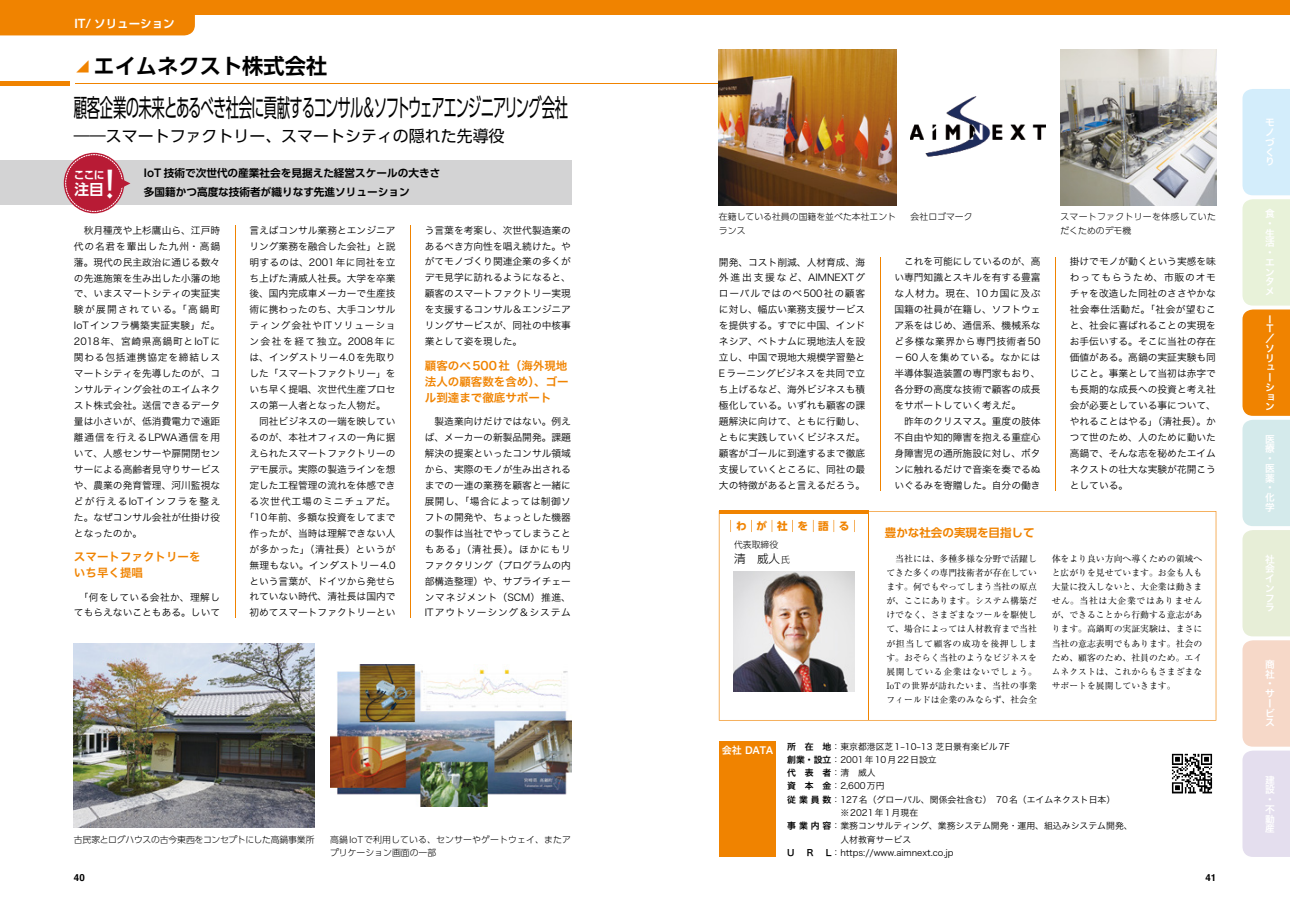
<style>
.page{position:relative;width:1290px;height:911px;background:#fff}
.page>*{position:absolute;margin:0;border:0;box-sizing:border-box;transform-origin:0 0}
.t1{font:24.75px "UD Shin Go Pr 6 N";letter-spacing:-.07em;color:#000;scale:.54 1}
.t2{font:700 21.25px "UD Shin Go Pr 6 N De";color:#000}
.t3{font:16px "UD Shin Go Pr 6 N";color:#000}
.t4{font:700 14.75px "UD Shin Go Pr 6 N De";color:#fff}
.t5{font:700 12.25px "UD Shin Go Pr 6 N De";color:#f08300}
.t6{font:11.5px/16px "Hiragino Sans Pr 6 N W6";color:#f08300}
.t7{font:700 11.5px "UD Shin Go Pr 6 N De";color:#f08300}
.t8{font:700 11.5px "UD Shin Go Pr 6 N De";color:#fff}
.t9{font:300 11.5px "UD Shin Go Pr 6 N";color:#000}
.t10{font:700 10.75px "UD Shin Go Pr 6 N De";color:#fff}
.t11{font:700 10.62px/18.6px "UD Shin Go Pr 6 N De";color:#000}
.t12{font:700 10.62px "UD Shin Go Pr 6 N";letter-spacing:.93em;color:#f08300}
.t13{font:10.12px "Hiragino UD Sans Std N W6";letter-spacing:-.04em;color:#fff}
.t14{font:9.75px/16px "Hiragino Sans Pr 6 N W3";color:#000;text-align:justify}
.t15{font:9.75px/9.8px "Hiragino Sans Pr 6 N W6";color:#fff}
.t16{font:9.75px "Hiragino Sans Pr 6 N W3";letter-spacing:.025em;color:#000}
.t17{font:9.75px "Hiragino Sans Pr 6 N W3";letter-spacing:.02em;color:#000}
.t18{font:9.75px "Hiragino Sans Pr 6 N W3";letter-spacing:.03em;color:#000}
.t19{font:9.75px "Hiragino Sans Pr 6 N W3";letter-spacing:.075em;color:#000}
.t20{font:9.75px "Hiragino Sans Pr 6 N W3";letter-spacing:.155em;color:#000}
.t21{font:9.75px "Hiragino Sans Pr 6 N W3";letter-spacing:.04em;color:#000}
.t22{font:9.75px "Hiragino Sans Pr 6 N W3";letter-spacing:.085em;color:#000}
.t23{font:700 9.75px "Helvetica";color:#000}
.t24{font:8.88px/14.1px "Ryumin Pr 6 N";color:#000;text-align:justify}
.t25{font:8.88px "Hiragino Sans Pr 6 N W3";color:#000}
.t26{font:300 8.88px/13.2px "UD Shin Go Pr 6 N";color:#000}
.t27{font:300 8.88px "UD Shin Go Pr 6 N";letter-spacing:-.03em;color:#000}
.t28{font:300 8.88px/13.2px "UD Shin Go Pr 6 N";letter-spacing:.035em;color:#000}
.t29{font:8.88px "Hiragino Sans Pr 6 N W6";color:#000}
.s1{font-family:"Takamodern Min";font-weight:500;font-size:32.12px}
.s2{font-size:8.88px}
.s3{font-family:"Hiragino Sans Pr 6 N W6"}
</style>
<div class="page">
<div style="left:0;top:0;width:1290px;height:14px;background:#f08300"></div>
<hr style="left:0;top:82px;width:70px;height:4px;background:#f08300">
<hr style="left:75px;top:83px;width:644px;height:1px;background:#f08300">
<div style="left:0;top:14px;width:195px;height:21px;background:#f08300"></div>
<div style="left:0;top:161px;width:572px;height:44px;background:#d3d3d4"></div>
<div style="left:64px;top:153px;width:60px;height:60px;background:#b81b35;border-radius:50%"></div>
<div style="left:65px;top:154px;width:58px;height:58px;border:1px dashed #fff;border-radius:50%"></div>
<svg style="left:120px;top:178px;width:10px;height:11px"></svg>
<svg style="left:1242px;top:89px;width:48px;height:768px;background:#e6dbc5"></svg>
<hr style="left:235px;top:225px;width:1px;height:392px;background:#f08300">
<hr style="left:410px;top:225px;width:1px;height:392px;background:#f08300">
<hr style="left:880px;top:257px;width:1px;height:233px;background:#f08300">
<hr style="left:1055px;top:257px;width:1px;height:233px;background:#f08300">
<div style="left:719px;top:741px;width:57px;height:116px;background:#f08300"></div>
<img style="left:74px;top:643px;width:241px;height:184px">
<img style="left:330px;top:665px;width:241px;height:141px">
<hr style="left:719px;top:510px;width:149px;height:4px;background:#f08300">
<img style="left:1171px;top:753px;width:42px;height:41px">
<svg style="left:719px;top:511px;width:497px;height:209px"></svg>
<hr style="left:868px;top:511px;width:1px;height:209px;background:#f08300">
<img style="left:734px;top:571px;width:120px;height:121px">
<svg style="left:730px;top:520px;width:1px;height:12px"></svg>
<svg style="left:751px;top:520px;width:1px;height:12px"></svg>
<svg style="left:772px;top:520px;width:1px;height:12px"></svg>
<svg style="left:792px;top:520px;width:1px;height:12px"></svg>
<svg style="left:813px;top:520px;width:1px;height:12px"></svg>
<svg style="left:833px;top:520px;width:1px;height:12px"></svg>
<svg style="left:854px;top:520px;width:1px;height:12px"></svg>
<img style="left:719px;top:50px;width:177px;height:156px">
<img style="left:910px;top:96px;width:135px;height:61px">
<img style="left:1060px;top:50px;width:156px;height:156px">
<p class="t8" style="left:74px;top:14px;width:102px">IT/ ソリューション</p>
<h2 class="t2" style="left:93px;top:49px;width:235px">エイムネクスト株式会社</h2>
<h1 class="t1" style="left:74px;top:88px;width:917px">顧客企業の未来とあるべき社会に貢献するコンサル＆ソフトウェアエンジニアリング会社</h1>
<h3 class="t3" style="left:74px;top:122px;width:432px">――スマートファクトリー、スマートシティの隠れた先導役</h3>
<p class="t5" style="left:76px;top:57px;width:14px">◢</p>
<h3 class="t4" style="left:75px;top:177px;width:53px">注目<span class="s1">！</span></h3>
<p class="t10" style="left:74px;top:166px;width:32px">ここに</p>
<p class="t11" style="left:144px;top:163px;width:298px">IoT 技術で次世代の産業社会を見据えた経営スケールの大きさ多国籍かつ高度な技術者が織りなす先進ソリューション</p>
<p class="t14" style="left:74px;top:221px;width:148px;text-indent:10px">秋月種茂や上杉鷹山ら、江戸時代の名君を輩出した九州・高鍋藩。現代の民主政治に通じる数々の先進施策を生み出した小藩の地で、いまスマートシティの実証実験が展開されている。「高鍋町IoTインフラ構築実証実験」だ。2018年、宮崎県高鍋町とIoTに関わる包括連携協定を締結しスマートシティを先導したのが、コンサルティング会社のエイムネクスト株式会社。送信できるデータ量は小さいが、低消費電力で遠距離通信を行えるLPWA通信を用いて、人感センサーや扉開閉センサーによる高齢者見守りサービスや、農業の発育管理、河川監視などが行えるIoTインフラを整えた。なぜコンサル会社が仕掛け役となったのか。</p>
<p class="t6" style="left:74px;top:548px;width:128px">スマートファクトリーをいち早く提唱</p>
<p class="t14" style="left:74px;top:588px;width:148px;text-align:center">「何をしている会社か、理解してもらえないこともある。しいて</p>
<p class="t14" style="left:249px;top:221px;width:148px">言えばコンサル業務とエンジニア</p>
<p class="t14" style="left:249px;top:237px;width:148px">リング業務を融合した会社」と説</p>
<p class="t16" style="left:249px;top:253px;width:148px">明するのは、2001年に同社を立</p>
<p class="t14" style="left:249px;top:269px;width:148px">ち上げた清威人社長。大学を卒業</p>
<p class="t14" style="left:249px;top:285px;width:148px">後、国内完成車メーカーで生産技</p>
<p class="t14" style="left:249px;top:301px;width:148px">術に携わったのち、大手コンサル</p>
<p class="t19" style="left:249px;top:317px;width:148px">ティング会社やITソリューショ</p>
<p class="t20" style="left:249px;top:333px;width:148px">ン会社を経て独立。2008年に</p>
<p class="t17" style="left:249px;top:349px;width:148px">は、インダストリー4.0を先取り</p>
<p class="t14" style="left:249px;top:365px;width:148px">した「スマートファクトリー」を</p>
<p class="t14" style="left:249px;top:381px;width:148px">いち早く提唱、次世代生産プロセ</p>
<p class="t14" style="left:249px;top:397px;width:138px">スの第一人者となった人物だ。</p>
<p class="t14" style="left:259px;top:413px;width:138px">同社ビジネスの一端を映してい</p>
<p class="t14" style="left:249px;top:428px;width:148px">るのが、本社オフィスの一角に据</p>
<p class="t14" style="left:249px;top:444px;width:148px">えられたスマートファクトリーの</p>
<p class="t14" style="left:249px;top:460px;width:148px">デモ展示。実際の製造ラインを想</p>
<p class="t14" style="left:249px;top:476px;width:148px">定した工程管理の流れを体感でき</p>
<p class="t22" style="left:249px;top:492px;width:148px">る次世代工場のミニチュアだ。</p>
<p class="t14" style="left:244px;top:508px;width:153px">「10年前、多額な投資をしてまで</p>
<p class="t14" style="left:249px;top:524px;width:148px">作ったが、当時は理解できない人</p>
<p class="t21" style="left:249px;top:540px;width:148px">が多かった」（清社長）というが</p>
<p class="t18" style="left:249px;top:556px;width:148px">無理もない。インダストリー4.0</p>
<p class="t14" style="left:249px;top:572px;width:148px">という言葉が、ドイツから発せら</p>
<p class="t14" style="left:249px;top:588px;width:148px">れていない時代、清社長は国内で</p>
<p class="t14" style="left:249px;top:604px;width:148px">初めてスマートファクトリーとい</p>
<p class="t14" style="left:425px;top:221px;width:148px">う言葉を考案し、次世代製造業のあるべき方向性を唱え続けた。やがてモノづくり関連企業の多くがデモ見学に訪れるようになると、顧客のスマートファクトリー実現を支援するコンサル＆エンジニアリングサービスが、同社の中核事業として姿を現した。</p>
<p class="t6" style="left:425px;top:357px;width:145px;text-align:justify">顧客のべ 500社（海外現地法人の顧客数を含め）、ゴール到達まで徹底サポート</p>
<p class="t14" style="left:425px;top:413px;width:148px;text-indent:10px">製造業向けだけではない。例えば、メーカーの新製品開発。課題解決の提案といったコンサル領域から、実際のモノが生み出されるまでの一連の業務を顧客と一緒に展開し、「場合によっては制御ソフトの開発や、ちょっとした機器の製作は当社でやってしまうこともある」（清社長）。ほかにもリファクタリング（プログラムの内部構造整理）や、サプライチェーンマネジメント（SCM）推進、ITアウトソーシング＆システム</p>
<p class="t27" style="left:74px;top:832px;width:242px">古民家とログハウスの古今東西をコンセプトにした高鍋事業所</p>
<p class="t26" style="left:330px;top:832px;width:242px">高鍋IoTで利用している、センサーやゲートウェイ、またアプリケーション画面の一部</p>
<p class="t26" style="left:719px;top:210px;width:179px">在籍している社員の国籍を並べた本社エントランス</p>
<p class="t26" style="left:910px;top:210px;width:64px">会社ロゴマーク</p>
<p class="t28" style="left:1060px;top:210px;width:157px">スマートファクトリーを体感していただくためのデモ機</p>
<p class="t14" style="left:719px;top:253px;width:148px">開発、コスト削減、人材育成、海外進出支援など、AIMNEXTグローバルではのべ500社の顧客に対し、幅広い業務支援サービスを提供する。すでに中国、インドネシア、ベトナムに現地法人を設立し、中国で現地大規模学習塾とEラーニングビジネスを共同で立ち上げるなど、海外ビジネスも積極化している。いずれも顧客の課題解決に向けて、ともに行動し、ともに実践していくビジネスだ。顧客がゴールに到達するまで徹底支援していくところに、同社の最大の特徴があると言えるだろう。</p>
<p class="t14" style="left:894px;top:253px;width:148px;text-indent:10px">これを可能にしているのが、高い専門知識とスキルを有する豊富な人材力。現在、10カ国に及ぶ国籍の社員が在籍し、ソフトウェア系をはじめ、通信系、機械系など多様な業界から専門技術者50－60人を集めている。なかには半導体製造装置の専門家もおり、各分野の高度な技術で顧客の成長をサポートしていく考えだ。</p>
<p class="t14" style="left:894px;top:412px;width:148px;text-indent:10px">昨年のクリスマス。重度の肢体不自由や知的障害を抱える重症心身障害児の通所施設に対し、ボタンに触れるだけで音楽を奏でるぬいぐるみを寄贈した。自分の働き</p>
<p class="t12" style="left:736px;top:517px;width:115px">わが社を語る</p>
<p class="t7" style="left:885px;top:523px;width:151px">豊かな社会の実現を目指して</p>
<p class="t14" style="left:1070px;top:253px;width:148px">掛けでモノが動くという実感を味わってもらうため、市販のオモチャを改造した同社のささやかな社会奉仕活動だ。「社会が望むこと、社会に喜ばれることの実現をお手伝いする。そこに当社の存在価値がある。高鍋の実証実験も同じこと。事業として当初は赤字でも長期的な成長への投資と考え社会が必要としている事について、やれることはやる」（清社長）。かつて世のため、人のために動いた高鍋で、そんな志を秘めたエイムネクストの壮大な実験が花開こうとしている。</p>
<p class="t26" style="left:734px;top:538px;width:46px">代表取締役</p>
<p class="t9" style="left:734px;top:549px;width:58px">清　威人<span class="s2">氏</span></p>
<p class="t24" style="left:886px;top:551px;width:152px;text-indent:9px">当社には、多種多様な分野で活躍してきた多くの専門技術者が存在しています。何でもやってしまう当社の原点が、ここにあります。システム構築だけでなく、さまざまなツールを駆使して、場合によっては人材教育まで当社が担当して顧客の成功を後押しします。おそらく当社のようなビジネスを展開している企業はないでしょう。IoTの世界が訪れたいま、当社の事業フィールドは企業のみならず、社会全</p>
<p class="t24" style="left:1051px;top:551px;width:152px">体をより良い方向へ導くための領域へと広がりを見せています。お金も人も大量に投入しないと、大企業は動きません。当社は大企業ではありませんが、できることから行動する意志があります。高鍋町の実証実験は、まさに当社の意志表明でもあります。社会のため、顧客のため、社員のため。エイムネクストは、これからもさまざまなサポートを展開していきます。</p>
<p class="t13" style="left:722px;top:742px;width:53px">会社 DATA</p>
<p class="t25" style="left:787px;top:738px;width:224px"><span class="s3">所 在 地</span>：東京都港区芝1-10-13 芝日景有楽ビル7F</p>
<p class="t25" style="left:787px;top:751px;width:151px"><span class="s3">創業・設立</span>：2001年10月22日設立</p>
<p class="t25" style="left:787px;top:765px;width:90px"><span class="s3">代 表 者</span>：清　威人</p>
<p class="t25" style="left:787px;top:778px;width:99px"><span class="s3">資 本 金</span>：2,600万円</p>
<p class="t25" style="left:787px;top:791px;width:330px"><span class="s3">従業員数</span>： 127名（グローバル、関係会社含む）　70名（エイムネクスト日本）</p>
<p class="t25" style="left:840px;top:804px;width:79px">※2021年1月現在</p>
<p class="t25" style="left:787px;top:818px;width:347px"><span class="s3">事業内容</span>： 業務コンサルティング、業務システム開発・運用、組込みシステム開発、</p>
<p class="t25" style="left:840px;top:831px;width:72px">人材教育サービス</p>
<p class="t29" style="left:787px;top:844px;width:9px">U</p>
<p class="t29" style="left:807px;top:844px;width:8px">R</p>
<p class="t25" style="left:826px;top:844px;width:129px"><span class="s3">L</span>：https://www.aimnext.co.jp</p>
<p class="t23" style="left:74px;top:870px;width:12px">40</p>
<p class="t23" style="left:1205px;top:870px;width:12px">41</p>
<p class="t15" style="left:1265px;top:117px;width:11px">モノづくり</p>
<p class="t15" style="left:1265px;top:208px;width:11px">食・生活・エンタメ</p>
<p class="t15" style="left:1265px;top:313px;width:11px">Ｉ<br>Ｔ／ソリューション</p>
<p class="t15" style="left:1265px;top:433px;width:11px">医療・医薬・化学</p>
<p class="t15" style="left:1265px;top:553px;width:11px;text-align:justify">社会インフラ</p>
<p class="t15" style="left:1265px;top:659px;width:11px">商社・サービス</p>
<p class="t15" style="left:1265px;top:774px;width:11px">建設・不動産</p>
</div>
